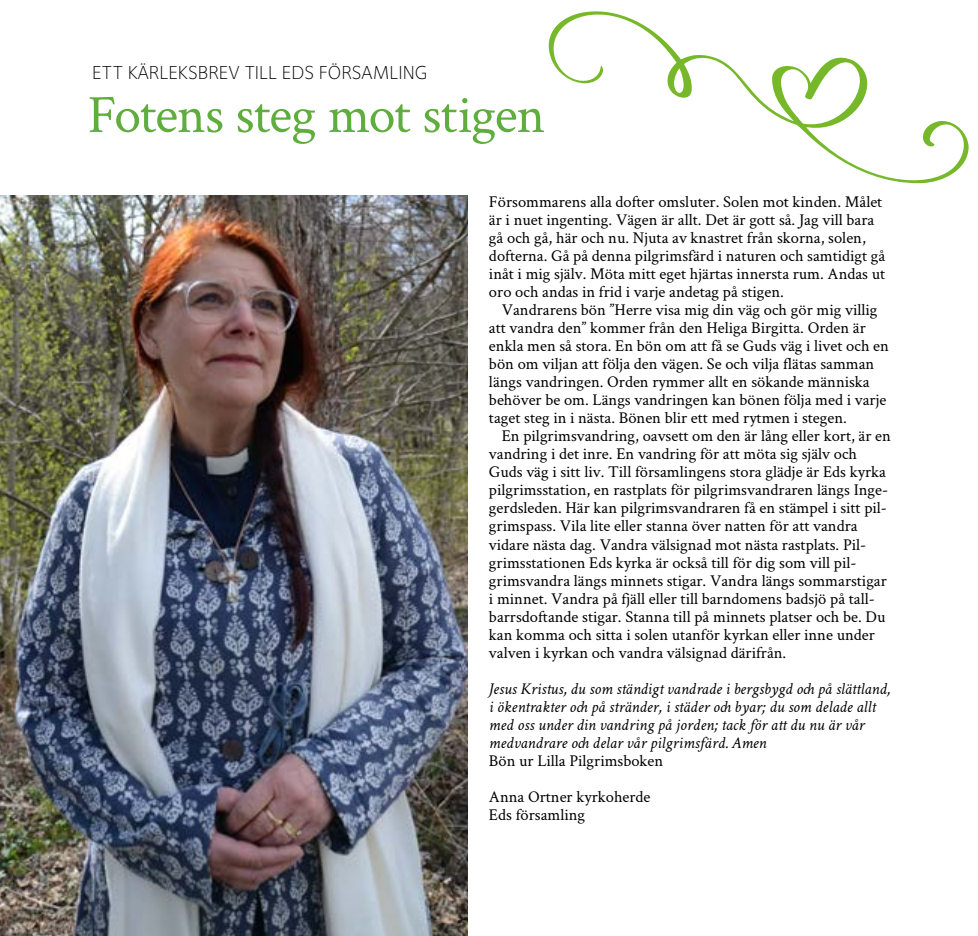
<style>
.page{position:relative;width:978px;height:936px;background:#fff}
.page>*{position:absolute;margin:0;border:0;box-sizing:border-box;transform-origin:0 0}
.t1{font:54px "Crimson Svk";letter-spacing:-.015em;color:#5ead3d}
.t2{font:19.5px "Foundry Sterling Light OSF";color:#000}
.t3{font:16.5px/18px "Crimson Svk";color:#000}
.t4{font:italic 16.5px/18px "Crimson Svk";color:#000}
</style>
<div class="page">
<svg style="left:548px;top:11px;width:421px;height:173px"></svg>
<img style="left:0;top:196px;width:468px;height:739px">
<p class="t2" style="left:92px;top:61px;width:337px">ETT KÄRLEKSBREV TILL EDS FÖRSAMLING</p>
<h1 class="t1" style="left:88px;top:78px;width:459px">Fotens steg mot stigen</h1>
<p class="t3" style="left:489px;top:192px;width:398px">Försommarens alla dofter omsluter. Solen mot kinden. Målet är i nuet ingenting. Vägen är allt. Det är gott så. Jag vill bara gå och gå, här och nu. Njuta av knastret från skorna, solen, dofterna. Gå på denna pilgrimsfärd i naturen och samtidigt gå inåt i mig själv. Möta mitt eget hjärtas innersta rum. Andas ut oro och andas in frid i varje andetag på stigen.</p>
<p class="t3" style="left:489px;top:300px;width:401px;text-indent:13px">Vandrarens bön ”Herre visa mig din väg och gör mig villig att vandra den” kommer från den Heliga Birgitta. Orden är enkla men så stora. En bön om att få se Guds väg i livet och en bön om viljan att följa den vägen. Se och vilja flätas samman längs vandringen. Orden rymmer allt en sökande människa behöver be om. Längs vandringen kan bönen följa med i varje taget steg in i nästa. Bönen blir ett med rytmen i stegen.</p>
<p class="t3" style="left:489px;top:426px;width:403px;text-indent:13px">En pilgrimsvandring, oavsett om den är lång eller kort, är en vandring i det inre. En vandring för att möta sig själv och Guds väg i sitt liv. Till församlingens stora glädje är Eds kyrka pilgrimsstation, en rastplats för pilgrimsvandraren längs Inge&shy;gerdsleden. Här kan pilgrimsvandraren få en stämpel i sitt pil&shy;grimspass. Vila lite eller stanna över natten för att vandra vidare nästa dag. Vandra välsignad mot nästa rastplats. Pil&shy;grimsstationen Eds kyrka är också till för dig som vill pil&shy;grimsvandra längs minnets stigar. Vandra längs sommarstigar i minnet. Vandra på fjäll eller till barndomens badsjö på tall&shy;barrsdoftande stigar. Stanna till på minnets platser och be. Du kan komma och sitta i solen utanför kyrkan eller inne under valven i kyrkan och vandra välsignad därifrån.</p>
<p class="t4" style="left:489px;top:679px;width:403px">Jesus Kristus, du som ständigt vandrade i bergsbygd och på slättland, i ökentrakter och på stränder, i städer och byar; du som delade allt med oss under din vandring på jorden; tack för att du nu är vår medvandrare och delar vår pilgrimsfärd. Amen</p>
<p class="t3" style="left:489px;top:741px;width:176px;line-height:36px">Bön ur Lilla Pilgrimsboken<br>Anna Ortner kyrkoherde</p>
<p class="t3" style="left:489px;top:804px;width:98px">Eds församling</p>
</div>
